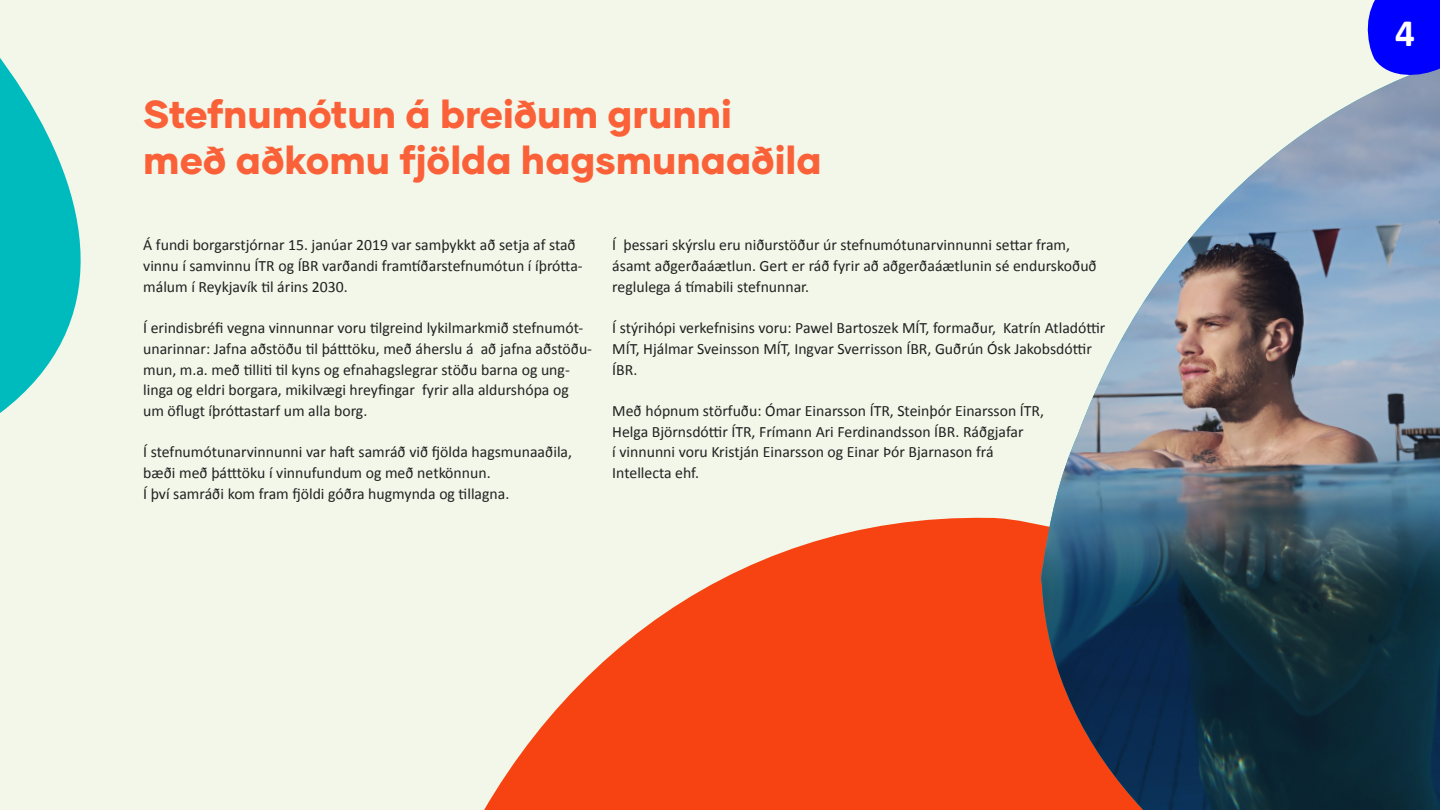
<style>
.page{position:relative;width:1440px;height:810px;background:#f2f7e9}
.page>*{position:absolute;margin:0;border:0;box-sizing:border-box;transform-origin:0 0}
.t1{font:800 39px/46.8px "Gilmer";color:#fb6139}
.t2{font:700 39px "Calibri";color:#fff}
.t3{font:15.75px/20.7px "Calibri";color:#212121}
</style>
<div class="page">
<svg style="left:484px;top:517px;width:556px;height:293px;fill:#f74311"></svg>
<img style="left:1040px;top:79px;width:400px;height:731px">
<svg style="left:0;top:58px;width:81px;height:355px;fill:#00bbbd"></svg>
<svg style="left:1367px;top:0;width:73px;height:79px;background:#1e1ff9"></svg>
<h1 class="t1" style="left:143px;top:90px;width:680px">Stefnumótun á breiðum grunni með aðkomu fjölda hagsmunaaðila</h1>
<p class="t3" style="left:143px;top:234px;width:441px">Á fundi borgarstjórnar 15. janúar 2019 var samþykkt að setja af stað vinnu í samvinnu ÍTR og ÍBR varðandi framtíðarstefnumótun í íþrótta&shy;málum í Reykjavík til árins 2030.</p>
<p class="t3" style="left:143px;top:317px;width:450px">Í erindisbréfi vegna vinnunnar voru tilgreind lykilmarkmið stefnumót&shy;unarinnar: Jafna aðstöðu til þátttöku, með áherslu á að jafna aðstöðu&shy;mun, m.a. með tilliti til kyns og efnahagslegrar stöðu barna og ung&shy;linga og eldri borgara, mikilvægi hreyfingar fyrir alla aldurshópa og um öflugt íþróttastarf um alla borg.</p>
<p class="t3" style="left:143px;top:441px;width:430px">Í stefnumótunarvinnunni var haft samráð við fjölda hagsmunaaðila, bæði með þátttöku í vinnufundum og með netkönnun.<br>Í því samráði kom fram fjöldi góðra hugmynda og tillagna.</p>
<p class="t3" style="left:612px;top:234px;width:486px">Í þessari skýrslu eru niðurstöður úr stefnumótunarvinnunni settar fram, ásamt aðgerðaáætlun. Gert er ráð fyrir að aðgerðaáætlunin sé endurskoðuð reglulega á tímabili stefnunnar.</p>
<p class="t3" style="left:612px;top:317px;width:495px">Í stýrihópi verkefnisins voru: Pawel Bartoszek MÍT, formaður, Katrín Atladóttir<br>MÍT, Hjálmar Sveinsson MÍT, Ingvar Sverrisson ÍBR, Guðrún Ósk Jakobsdóttir<br>ÍBR.</p>
<p class="t3" style="left:612px;top:400px;width:433px">Með hópnum störfuðu: Ómar Einarsson ÍTR, Steinþór Einarsson ÍTR, Helga Björnsdóttir ÍTR, Frímann Ari Ferdinandsson ÍBR. Ráðgjafar<br>í vinnunni voru Kristján Einarsson og Einar Þór Bjarnason frá Intellecta ehf.</p>
<h1 class="t2" style="left:1395px;top:9px;width:21px">4</h1>
</div>
